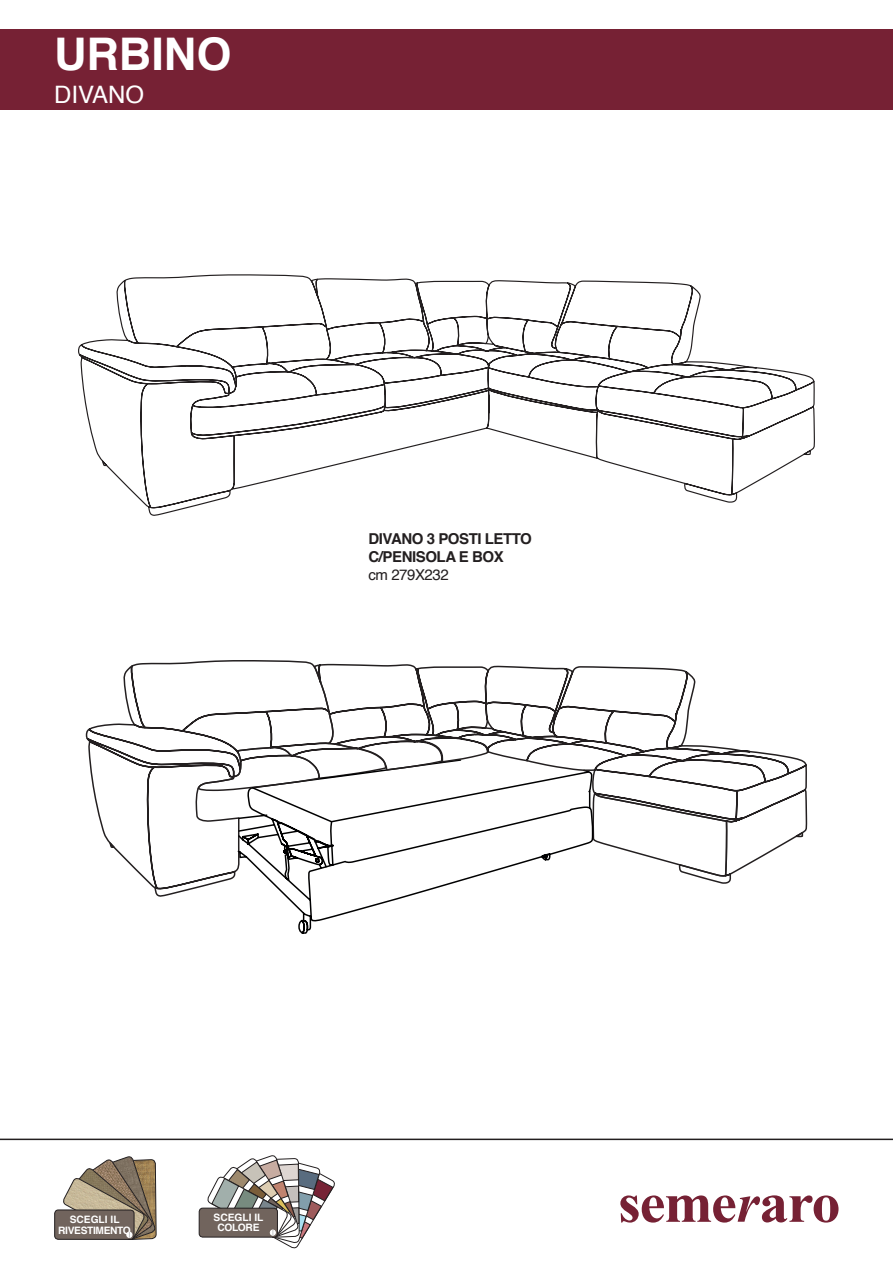
<style>
.page{position:relative;width:893px;height:1263px;background:#fff}
.page>*{position:absolute;margin:0;border:0;box-sizing:border-box;transform-origin:0 0}
.t1{font:700 45px "Helvetica";color:#fff}
.t2{font:24px "Helvetica";color:#fff}
.t3{font:700 15px "Helvetica";letter-spacing:-.03em;color:#231f20}
.t4{font:15px "Helvetica";letter-spacing:-.03em;color:#231f20}
.t5{font:700 10.2px "Helvetica";letter-spacing:-.03em;color:#fff}
.t6{font:700 10.2px "Helvetica";color:#fff}
</style>
<div class="page">
<svg style="left:0;top:1138px;width:893px;height:100px"></svg>
<svg style="left:620px;top:1195px;width:218px;height:27px"></svg>
<div style="left:0;top:29px;width:893px;height:80px;background:#762134"></div>
<svg style="left:78px;top:274px;width:737px;height:242px"></svg>
<svg style="left:275px;top:886px;width:319px;height:352px"></svg>
<svg style="left:108px;top:660px;width:700px;height:226px"></svg>
<svg style="left:250px;top:770px;width:340px;height:54px"></svg>
<div style="left:55px;top:1210px;width:79px;height:29px;background:#71645d;border-radius:4px"></div>
<div style="left:54px;top:1210px;width:80px;height:30px;border:1px solid #231f20;border-radius:4px"></div>
<svg style="left:62px;top:1156px;width:95px;height:84px"></svg>
<div style="left:199px;top:1208px;width:79px;height:29px;background:#71645d;border-radius:4px"></div>
<div style="left:199px;top:1208px;width:79px;height:29px;border:1px solid #231f20;border-radius:4px"></div>
<svg style="left:206px;top:1062px;width:130px;height:187px"></svg>
<p class="t1" style="left:54px;top:18px;width:179px">URBINO</p>
<p class="t2" style="left:54px;top:76px;width:92px">DIVANO</p>
<p class="t3" style="left:369px;top:527px;width:165px">DIVANO 3 POSTI LETTO</p>
<p class="t3" style="left:369px;top:545px;width:137px">C/PENISOLA E BOX</p>
<p class="t4" style="left:369px;top:563px;width:82px">cm 279X232</p>
<p class="t6" style="left:70px;top:1211px;width:51px">SCEGLI IL</p>
<p class="t5" style="left:58px;top:1222px;width:74px">RIVESTIMENTO</p>
<p class="t6" style="left:214px;top:1209px;width:51px">SCEGLI IL</p>
<p class="t5" style="left:217px;top:1219px;width:44px">COLORE</p>
</div>
